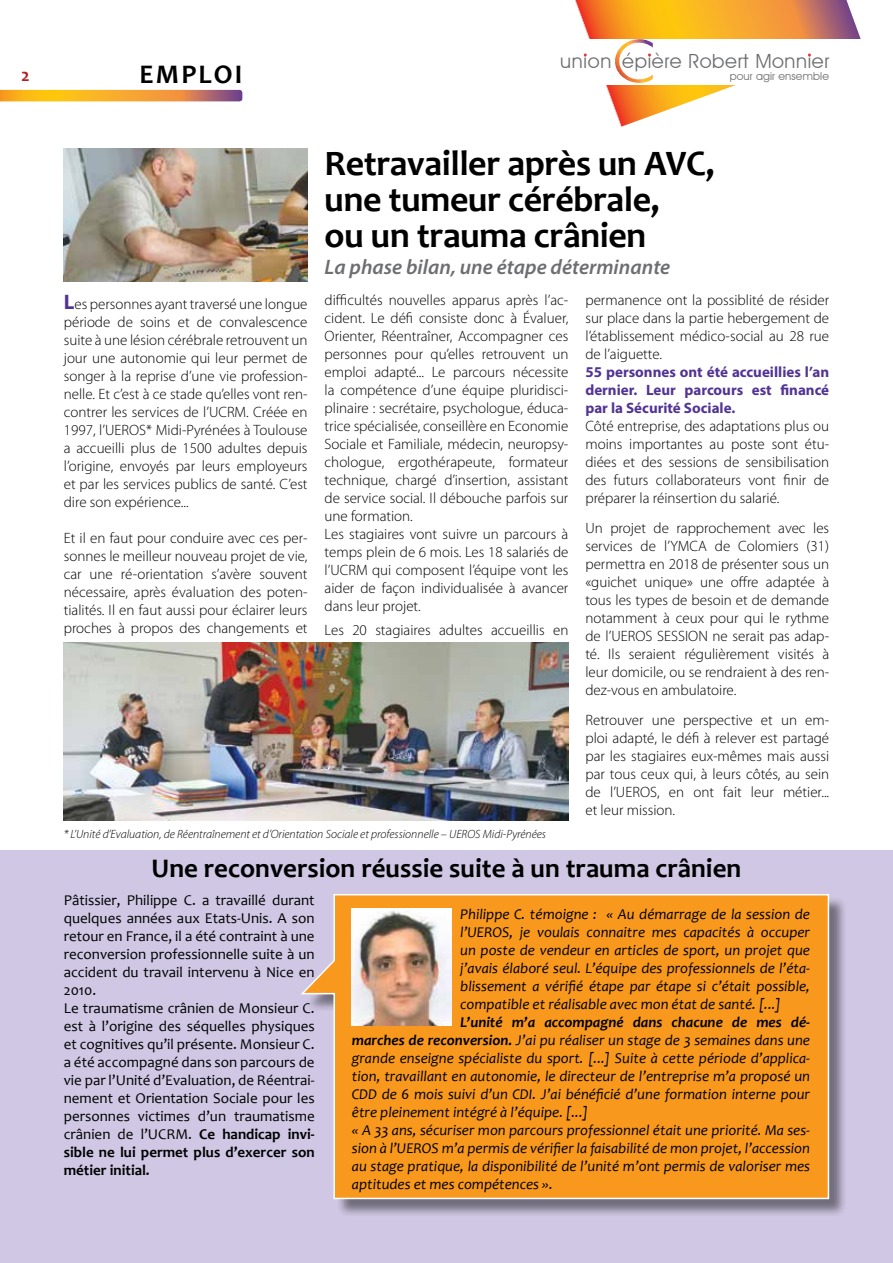
<style>
.page{position:relative;width:893px;height:1263px;background:#fff}
.page>*{position:absolute;margin:0;border:0;box-sizing:border-box;transform-origin:0 0}
.t1{font:700 36px/36px "Candara";letter-spacing:-.01em;color:#000}
.t2{font:700 27px "Candara";color:#000}
.t3{font:italic 600 21px "Myriad Pro";color:#6d6e71}
.t4{font:19.5px "Avant Garde IT Cby BT";letter-spacing:.035em;color:#6d6e71}
.t5{font:700 18px "Candara";color:#b61d22}
.t6{font:300 15px/18px "Myriad Pro";color:#000;text-align:justify}
.t7{font:italic 15px/18px "Candara";color:#000;text-align:justify}
.t8{font:15px/18px "Candara";color:#000}
.t9{font:700 15px/18px "Myriad Pro";color:#513493;text-align:justify}
.t10{font:italic 300 12px "Myriad Pro";color:#000}
.t11{font:10.95px "Avant Garde IT Cby BT";letter-spacing:.015em;color:#6d6e71}
.s1{font-weight:700;font-size:21px;color:#513493}
.s2{font-weight:700}
</style>
<div class="page">
<svg style="left:0;top:90px;width:242px;height:11px;background:#e59c36"></svg>
<svg style="left:575px;top:0;width:286px;height:127px"></svg>
<div style="left:0;top:850px;width:893px;height:413px;background:#cfc7e3"></div>
<div style="left:304px;top:896px;width:544px;height:322px;background:#000;opacity:.45"></div>
<svg style="left:301px;top:894px;width:529px;height:306px;background:#f49d2d"></svg>
<img style="left:64px;top:642px;width:504px;height:179px">
<img style="left:64px;top:149px;width:244px;height:133px">
<img style="left:352px;top:909px;width:100px;height:117px">
<p class="t5" style="left:21px;top:64px;width:10px">2</p>
<h2 class="t2" style="left:140px;top:58px;width:104px">EMPLOI</h2>
<h3 class="t4" style="left:560px;top:49px;width:271px">union épière Robert Monnier</h3>
<p class="t11" style="left:730px;top:70px;width:101px">pour agir ensemble</p>
<p class="t6" style="left:64px;top:295px;width:245px"><span class="s1">L</span>es personnes ayant traversé une longue période de soins et de convalescence suite à une lésion cérébrale retrouvent un jour une autonomie qui leur permet de songer à la reprise d’une vie profession&shy;nelle. Et c’est à ce stade qu’elles vont ren&shy;contrer les services de l’UCRM. Créée en 1997, l’UEROS* Midi-Pyrénées à Toulouse a accueilli plus de 1500 adultes depuis l’origine, envoyés par leurs employeurs et par les services publics de santé. C’est dire son expérience...</p>
<p class="t6" style="left:64px;top:529px;width:245px">Et il en faut pour conduire avec ces per&shy;sonnes le meilleur nouveau projet de vie, car une ré-orientation s’avère souvent nécessaire, après évaluation des poten&shy;tialités. Il en faut aussi pour éclairer leurs proches à propos des changements et</p>
<h1 class="t1" style="left:325px;top:145px;width:392px">Retravailler après un AVC, une tumeur cérébrale,<br>ou un trauma crânien</h1>
<h3 class="t3" style="left:325px;top:253px;width:347px">La phase bilan, une étape déterminante</h3>
<p class="t6" style="left:325px;top:291px;width:245px;text-align:left">difficultés nouvelles apparus après l’ac&shy;cident. Le défi consiste donc à Évaluer, Orienter, Réentraîner, Accompagner ces personnes pour qu’elles retrouvent un emploi adapté... Le parcours nécessite la compétence d’une équipe pluridisci&shy;plinaire : secrétaire, psychologue, éduca&shy;trice spécialisée, conseillère en Economie Sociale et Familiale, médecin, neuropsy&shy;chologue, ergothérapeute, formateur technique, chargé d’insertion, assistant de service social. Il débouche parfois sur une formation.<br>Les stagiaires vont suivre un parcours à temps plein de 6 mois. Les 18 salariés de l’UCRM qui composent l’équipe vont les aider de façon individualisée à avancer dans leur projet.</p>
<p class="t6" style="left:325px;top:621px;width:245px">Les 20 stagiaires adultes accueillis en</p>
<p class="t6" style="left:585px;top:291px;width:245px">permanence ont la possiblité de résider sur place dans la partie hebergement de l’établissement médico-social au 28 rue de l’aiguette.</p>
<p class="t9" style="left:585px;top:362px;width:245px">55 personnes ont été accueillies l’an dernier. Leur parcours est financé par la Sécurité Sociale.</p>
<p class="t6" style="left:585px;top:417px;width:245px">Côté entreprise, des adaptations plus ou moins importantes au poste sont étu&shy;diées et des sessions de sensibilisation des futurs collaborateurs vont finir de préparer la réinsertion du salarié.</p>
<p class="t6" style="left:585px;top:519px;width:245px">Un projet de rapprochement avec les services de l’YMCA de Colomiers (31) permettra en 2018 de présenter sous un «guichet unique» une offre adaptée à tous les types de besoin et de demande notamment à ceux pour qui le rythme de l’UEROS SESSION ne serait pas adap&shy;té. Ils seraient régulièrement visités à leur domicile, ou se rendraient à des ren&shy;dez-vous en ambulatoire.</p>
<p class="t6" style="left:585px;top:711px;width:245px">Retrouver une perspective et un em&shy;ploi adapté, le défi à relever est partagé par les stagiaires eux-mêmes mais aussi par tous ceux qui, à leurs côtés, au sein de l’UEROS, en ont fait leur métier... et leur mission.</p>
<p class="t10" style="left:64px;top:827px;width:484px">* L’Unité d’Evaluation, de Réentraînement et d’Orientation Sociale et professionnelle – UEROS Midi-Pyrénées</p>
<h2 class="t2" style="left:152px;top:852px;width:591px">Une reconversion réussie suite à un trauma crânien</h2>
<p class="t8" style="left:64px;top:891px;width:252px">Pâtissier, Philippe C. a travaillé durant quelques années aux Etats-Unis. A son retour en France, il a été contraint à une reconversion professionnelle suite à un accident du travail intervenu à Nice en 2010.<br>Le traumatisme crânien de Monsieur C. est à l’origine des séquelles physiques et cognitives qu’il présente. Monsieur C. a été accompagné dans son parcours de vie par l’Unité d’Evaluation, de Réentrai&shy;nement et Orientation Sociale pour les personnes victimes d’un traumatisme crânien de l’UCRM. <span class="s2">Ce handicap invi&shy;sible ne lui permet plus d’exercer son métier initial.</span></p>
<p class="t7" style="left:460px;top:905px;width:351px">Philippe C. témoigne : « Au démarrage de la session de l’UEROS, je voulais connaitre mes capacités à occuper un poste de vendeur en articles de sport, un projet que j’avais élaboré seul. L’équipe des professionnels de l’éta&shy;blissement a vérifié étape par étape si c’était possible, compatible et réalisable avec mon état de santé. [...]</p>
<p class="t7" style="left:352px;top:1013px;width:460px;text-align:left;text-indent:108px"><span class="s2">L’unité m’a accompagné dans chacune de mes dé&shy;marches de reconversion.</span> J’ai pu réaliser un stage de 3 semaines dans une grande enseigne spécialiste du sport. [...] Suite à cette période d’applica&shy;tion, travaillant en autonomie, le directeur de l’entreprise m’a proposé un CDD de 6 mois suivi d’un CDI. J’ai bénéficié d’une formation interne pour être pleinement intégré à l’équipe. [...]<br>« A 33 ans, sécuriser mon parcours professionnel était une priorité. Ma ses&shy;sion à l’UEROS m’a permis de vérifier la faisabilité de mon projet, l’accession au stage pratique, la disponibilité de l’unité m’ont permis de valoriser mes aptitudes et mes compétences ».</p>
</div>
